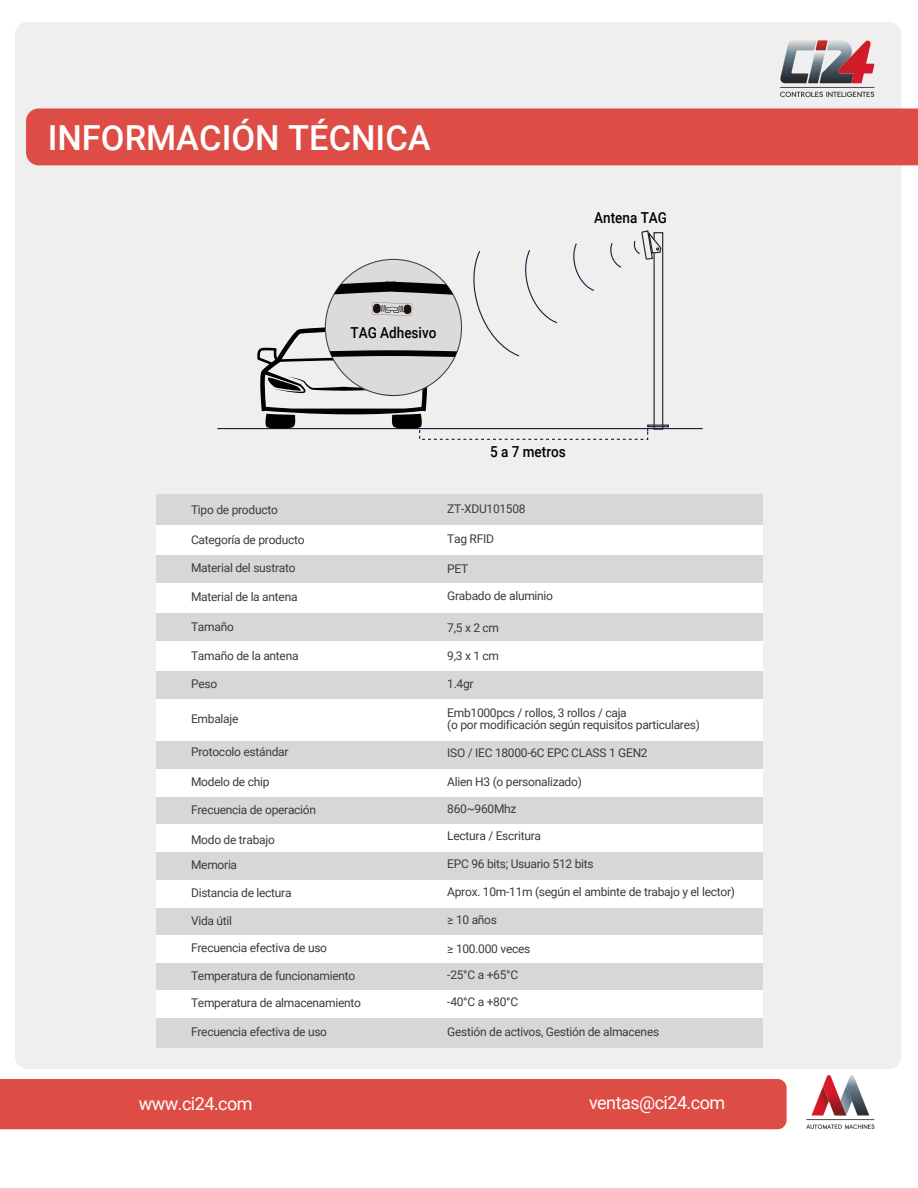
<style>
.page{position:relative;width:918px;height:1188px;background:#fff}
.page>*{position:absolute;margin:0;border:0;box-sizing:border-box;transform-origin:0 0}
.t1{font:500 34.5px "Roboto";color:#fff}
.t2{font:18px "Roboto";letter-spacing:-.03em;color:#fff}
.t3{font:500 15.15px "Roboto";color:#010102;scale:.89 1}
.t4{font:12px/12px "Roboto";letter-spacing:-.02em;color:#3b3b3b}
</style>
<div class="page">
<div style="left:15px;top:22px;width:886px;height:1047px;background:#f0eff0;border-radius:13px"></div>
<div style="left:26px;top:108px;width:892px;height:57px;background:#dd4d45"></div>
<div style="left:0;top:1079px;width:787px;height:50px;background:#dd4d45"></div>
<svg style="left:811px;top:1075px;width:58px;height:41px"></svg>
<hr style="left:806px;top:1119px;width:68px;height:1px;background:#3c3c3b">
<svg style="left:806px;top:1124px;width:68px;height:5px"></svg>
<hr style="left:780px;top:87px;width:94px;height:1px;background:#3c3c3b">
<svg style="left:780px;top:40px;width:94px;height:43px"></svg>
<svg style="left:780px;top:92px;width:94px;height:5px"></svg>
<div style="left:647px;top:425px;width:22px;height:2px;border:1px solid #1b1c38"></div>
<hr style="left:217px;top:428px;width:486px;height:1px;background:#1b1c38">
<svg style="left:256px;top:230px;width:408px;height:210px"></svg>
<div style="left:156px;top:495px;width:606px;height:31px;background:#d7d7d6"></div>
<div style="left:156px;top:613px;width:606px;height:29px;background:#d7d7d6"></div>
<div style="left:156px;top:852px;width:606px;height:28px;background:#d7d7d6"></div>
<div style="left:156px;top:741px;width:606px;height:28px;background:#d7d7d6"></div>
<div style="left:156px;top:963px;width:606px;height:27px;background:#d7d7d6"></div>
<div style="left:156px;top:555px;width:606px;height:28px;background:#d7d7d6"></div>
<div style="left:156px;top:671px;width:606px;height:28px;background:#d7d7d6"></div>
<div style="left:156px;top:908px;width:606px;height:28px;background:#d7d7d6"></div>
<div style="left:156px;top:796px;width:606px;height:28px;background:#d7d7d6"></div>
<div style="left:156px;top:1017px;width:606px;height:31px;background:#d7d7d6"></div>
<div style="left:156px;top:526px;width:606px;height:29px;background:#fff"></div>
<div style="left:156px;top:642px;width:606px;height:29px;background:#fff"></div>
<div style="left:156px;top:880px;width:606px;height:28px;background:#fff"></div>
<div style="left:156px;top:769px;width:606px;height:27px;background:#fff"></div>
<div style="left:156px;top:990px;width:606px;height:27px;background:#fff"></div>
<div style="left:156px;top:583px;width:606px;height:30px;background:#fff"></div>
<div style="left:156px;top:699px;width:606px;height:42px;background:#fff"></div>
<div style="left:156px;top:936px;width:606px;height:27px;background:#fff"></div>
<div style="left:156px;top:824px;width:606px;height:28px;background:#fff"></div>
<h1 class="t1" style="left:48px;top:113px;width:385px">INFORMACIÓN TÉCNICA</h1>
<p class="t3" style="left:351px;top:322px;width:98px">TAG Adhesivo</p>
<p class="t3" style="left:594px;top:207px;width:83px">Antena TAG</p>
<p class="t3" style="left:490px;top:441px;width:86px">5 a 7 metros</p>
<p class="t4" style="left:191px;top:503px;width:88px">Tipo de producto</p>
<p class="t4" style="left:191px;top:533px;width:115px">Categoría de producto</p>
<p class="t4" style="left:191px;top:562px;width:106px">Material del sustrato</p>
<p class="t4" style="left:191px;top:591px;width:108px">Material de la antena</p>
<p class="t4" style="left:191px;top:620px;width:44px">Tamaño</p>
<p class="t4" style="left:191px;top:649px;width:109px">Tamaño de la antena</p>
<p class="t4" style="left:191px;top:677px;width:28px">Peso</p>
<p class="t4" style="left:191px;top:713px;width:49px">Embalaje</p>
<p class="t4" style="left:447px;top:707px;width:254px">Emb1000pcs / rollos, 3 rollos / caja<br>(o por modificación según requisitos particulares)</p>
<p class="t4" style="left:447px;top:503px;width:80px">ZT-XDU101508</p>
<p class="t4" style="left:447px;top:532px;width:48px">Tag RFID</p>
<p class="t4" style="left:447px;top:562px;width:23px">PET</p>
<p class="t4" style="left:447px;top:590px;width:107px">Grabado de aluminio</p>
<p class="t4" style="left:447px;top:621px;width:53px">7,5 x 2 cm</p>
<p class="t4" style="left:447px;top:649px;width:53px">9,3 x 1 cm</p>
<p class="t4" style="left:447px;top:677px;width:28px">1.4gr</p>
<p class="t4" style="left:191px;top:745px;width:99px">Protocolo estándar</p>
<p class="t4" style="left:191px;top:775px;width:80px">Modelo de chip</p>
<p class="t4" style="left:191px;top:803px;width:127px">Frecuencia de operación</p>
<p class="t4" style="left:191px;top:827px;width:85px;line-height:25px">Modo de trabajo<br>Memoria</p>
<p class="t4" style="left:191px;top:887px;width:102px">Distancia de lectura</p>
<p class="t4" style="left:191px;top:914px;width:43px">Vida útil</p>
<p class="t4" style="left:191px;top:942px;width:138px">Frecuencia efectiva de uso</p>
<p class="t4" style="left:191px;top:969px;width:166px">Temperatura de funcionamiento</p>
<p class="t4" style="left:191px;top:996px;width:171px">Temperatura de almacenamiento</p>
<p class="t4" style="left:191px;top:1026px;width:138px">Frecuencia efectiva de uso</p>
<p class="t4" style="left:447px;top:746px;width:202px">ISO / IEC 18000-6C EPC CLASS 1 GEN2</p>
<p class="t4" style="left:447px;top:775px;width:136px">Alien H3 (o personalizado)</p>
<p class="t4" style="left:447px;top:802px;width:71px">860~960Mhz</p>
<p class="t4" style="left:447px;top:829px;width:95px">Lectura / Escritura</p>
<p class="t4" style="left:447px;top:857px;width:148px">EPC 96 bits; Usuario 512 bits</p>
<p class="t4" style="left:447px;top:886px;width:289px">Aprox. 10m-11m (según el ambinte de trabajo y el lector)</p>
<p class="t4" style="left:447px;top:913px;width:51px">≥ 10 años</p>
<p class="t4" style="left:447px;top:936px;width:85px;line-height:25.8px">≥ 100.000 veces -25°C a +65°C</p>
<p class="t4" style="left:447px;top:995px;width:72px">-40°C a +80°C</p>
<p class="t4" style="left:447px;top:1026px;width:214px">Gestión de activos, Gestión de almacenes</p>
<h2 class="t2" style="left:139px;top:1091px;width:115px">www.ci24.com</h2>
<h2 class="t2" style="left:589px;top:1090px;width:138px">ventas@ci24.com</h2>
</div>
